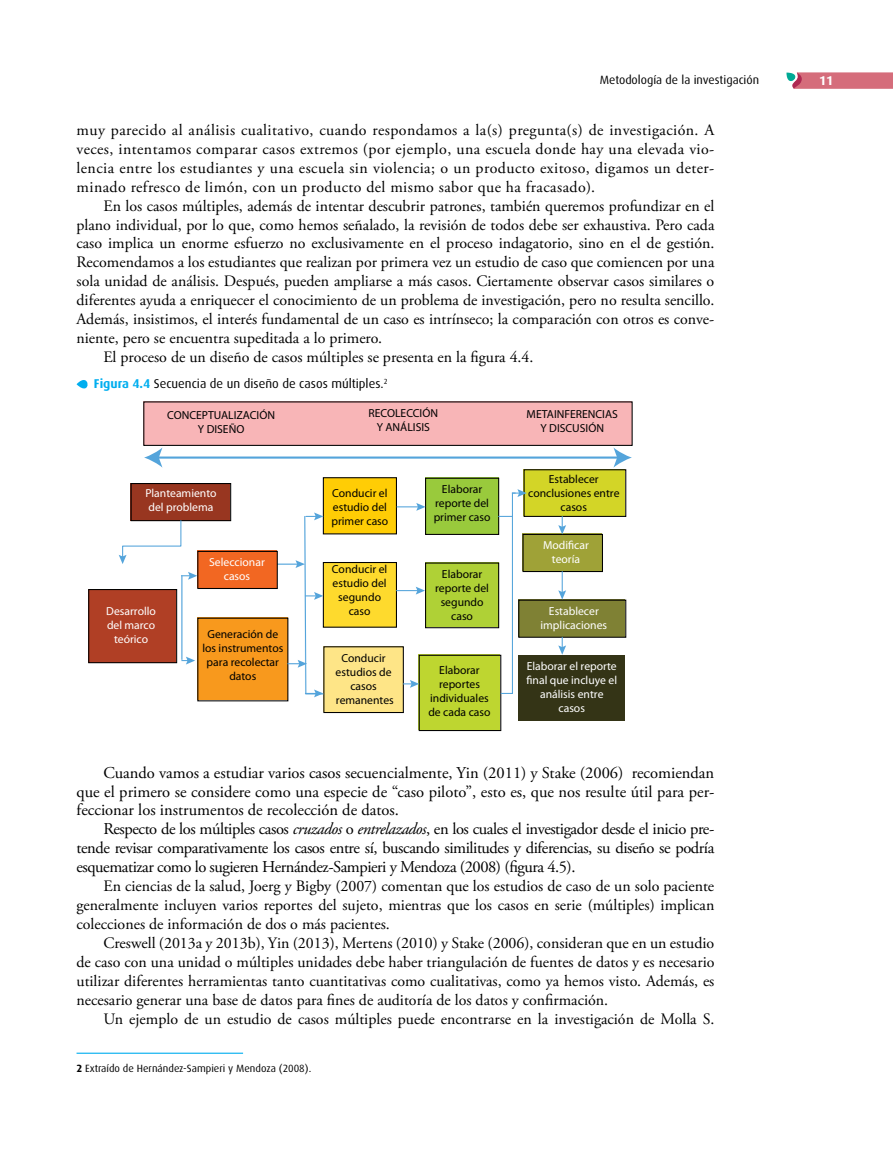
<style>
.page{position:relative;width:893px;height:1149px;background:#fff}
.page>*{position:absolute;margin:0;border:0;box-sizing:border-box;transform-origin:0 0}
.t1{font:16.5px/18.9px "Adobe Garamond Pro";letter-spacing:-.015em;color:#000;text-align:justify}
.t2{font:15.9px/18.9px "Adobe Garamond Pro";color:#000;text-align:justify}
.t3{font:12.75px "Dax";color:#000}
.t4{font:700 12.75px "Dax";color:#fff}
.t5{font:12px "Dax";color:#000}
.t6{font:11.7px/14px "Myriad Pro";color:#000;text-align:center}
.t7{font:11.7px/14px "Myriad Pro";color:#fff;text-align:center}
.t8{font:10.5px "Dax";color:#000}
.s1{font-weight:700;color:#00aeef}
.s2{font-style:italic}
.s3{font-weight:700}
</style>
<div class="page">
<svg style="left:786px;top:72px;width:107px;height:17px;background:#d07985"></svg>
<svg style="left:77px;top:380px;width:11px;height:9px"></svg>
<div style="left:323px;top:562px;width:74px;height:65px;background:#feda2d;border:1px solid #000"></div>
<div style="left:518px;top:599px;width:107px;height:37px;background:#7f8134"></div>
<div style="left:518px;top:599px;width:108px;height:38px;border:1px solid #000"></div>
<div style="left:518px;top:654px;width:107px;height:66px;background:#343416"></div>
<div style="left:323px;top:477px;width:74px;height:57px;background:#ffcd05;border:1px solid #000"></div>
<div style="left:419px;top:654px;width:81px;height:75px;background:#bed630"></div>
<div style="left:419px;top:654px;width:82px;height:76px;border:1px solid #000"></div>
<div style="left:425px;top:562px;width:73px;height:65px;background:#afd136"></div>
<div style="left:425px;top:562px;width:74px;height:66px;border:1px solid #000"></div>
<div style="left:425px;top:477px;width:73px;height:56px;background:#99ca3c"></div>
<div style="left:425px;top:477px;width:74px;height:58px;border:1px solid #000"></div>
<div style="left:522px;top:533px;width:80px;height:38px;background:#9fa237"></div>
<div style="left:522px;top:533px;width:81px;height:39px;border:1px solid #000"></div>
<div style="left:323px;top:646px;width:80px;height:65px;background:#fee587"></div>
<div style="left:524px;top:469px;width:101px;height:46px;background:#d3d527"></div>
<div style="left:524px;top:469px;width:102px;height:48px;border:1px solid #000"></div>
<svg style="left:403px;top:679px;width:16px;height:8px"></svg>
<svg style="left:397px;top:503px;width:29px;height:7px"></svg>
<svg style="left:396px;top:586px;width:29px;height:8px"></svg>
<svg style="left:558px;top:516px;width:8px;height:18px"></svg>
<svg style="left:558px;top:571px;width:8px;height:28px"></svg>
<svg style="left:558px;top:637px;width:8px;height:17px"></svg>
<div style="left:197px;top:550px;width:80px;height:37px;background:#f26722"></div>
<div style="left:197px;top:550px;width:81px;height:39px;border:1px solid #000"></div>
<div style="left:197px;top:617px;width:90px;height:83px;background:#f8991d"></div>
<div style="left:131px;top:483px;width:99px;height:37px;background:#983620"></div>
<div style="left:131px;top:483px;width:100px;height:38px;border:1px solid #000"></div>
<svg style="left:119px;top:519px;width:63px;height:45px"></svg>
<div style="left:88px;top:589px;width:88px;height:73px;background:#b03f25"></div>
<div style="left:88px;top:589px;width:89px;height:74px;border:1px solid #000"></div>
<hr style="left:181px;top:575px;width:1px;height:84px;background:#54a4db">
<div style="left:143px;top:401px;width:489px;height:43px;background:#f8b5b7"></div>
<div style="left:143px;top:401px;width:490px;height:45px;border:1px solid #000"></div>
<hr style="left:157px;top:456px;width:462px;height:2px;background:#54a4db">
<svg style="left:144px;top:448px;width:18px;height:19px"></svg>
<svg style="left:613px;top:447px;width:19px;height:20px"></svg>
<svg style="left:181px;top:656px;width:14px;height:8px"></svg>
<svg style="left:499px;top:489px;width:28px;height:205px"></svg>
<svg style="left:181px;top:572px;width:16px;height:7px"></svg>
<svg style="left:276px;top:512px;width:47px;height:185px"></svg>
<hr style="left:77px;top:1052px;width:166px;height:1px;background:#00aeef">
<p class="t5" style="left:600px;top:73px;width:161px">Metodología de la investigación</p>
<p class="t4" style="left:819px;top:73px;width:16px">11</p>
<p class="t2" style="left:77px;top:121px;width:639px">muy parecido al análisis cualitativo, cuando respondamos a la(s) pregunta(s) de investigación. A veces, intentamos comparar casos extremos (por ejemplo, una escuela donde hay una elevada vio&shy;lencia entre los estudiantes y una escuela sin violencia; o un producto exitoso, digamos un deter&shy;minado refresco de limón, con un producto del mismo sabor que ha fracasado).</p>
<p class="t2" style="left:104px;top:197px;width:612px">En los casos múltiples, además de intentar descubrir patrones, también queremos profundizar en el</p>
<p class="t2" style="left:77px;top:215px;width:639px">plano individual, por lo que, como hemos señalado, la revisión de todos debe ser exhaustiva. Pero cada</p>
<p class="t2" style="left:77px;top:234px;width:639px">caso implica un enorme esfuerzo no exclusivamente en el proceso indagatorio, sino en el de gestión.</p>
<p class="t2" style="left:77px;top:253px;width:639px">Recomendamos a los estudiantes que realizan por primera vez un estudio de caso que comiencen por una</p>
<p class="t2" style="left:77px;top:272px;width:639px">sola unidad de análisis. Después, pueden ampliarse a más casos. Ciertamente observar casos similares o</p>
<p class="t2" style="left:77px;top:291px;width:639px">diferentes ayuda a enriquecer el conocimiento de un problema de investigación, pero no resulta sencillo.</p>
<p class="t2" style="left:77px;top:310px;width:639px">Además, insistimos, el interés fundamental de un caso es intrínseco; la comparación con otros es conve-</p>
<p class="t2" style="left:77px;top:329px;width:307px">niente, pero se encuentra supeditada a lo primero.</p>
<p class="t2" style="left:104px;top:348px;width:431px">El proceso de un diseño de casos múltiples se presenta en la figura 4.4.</p>
<p class="t3" style="left:94px;top:377px;width:295px"><span class="s1">Figura 4.4</span> Secuencia de un diseño de casos múltiples.<sup>2</sup></p>
<p class="t6" style="left:167px;top:408px;width:109px">CONCEPTUALIZACIÓN<br>Y DISEÑO</p>
<p class="t6" style="left:369px;top:406px;width:71px">RECOLECCIÓN<br>Y ANÁLISIS</p>
<p class="t6" style="left:527px;top:407px;width:93px">METAINFERENCIAS<br>Y DISCUSIÓN</p>
<p class="t7" style="left:145px;top:486px;width:73px;text-align:left">Planteamiento del problema</p>
<p class="t7" style="left:106px;top:604px;width:51px">Desarrollo del marco teórico</p>
<p class="t7" style="left:209px;top:555px;width:57px">Seleccionar casos</p>
<p class="t6" style="left:202px;top:627px;width:83px">Generación de los instrumentos para recolectar datos</p>
<p class="t6" style="left:331px;top:486px;width:58px;text-align:justify">Conducir el estudio del primer caso</p>
<p class="t6" style="left:332px;top:562px;width:57px">Conducir el estudio del segundo caso</p>
<p class="t6" style="left:434px;top:482px;width:58px">Elaborar reporte del primer caso</p>
<p class="t6" style="left:435px;top:567px;width:55px">Elaborar reporte del segundo caso</p>
<p class="t6" style="left:336px;top:651px;width:60px">Conducir estudios de casos remanentes</p>
<p class="t6" style="left:428px;top:663px;width:64px">Elaborar reportes individuales de cada caso</p>
<p class="t6" style="left:528px;top:472px;width:93px">Establecer conclusiones entre casos</p>
<p class="t7" style="left:543px;top:538px;width:47px">Modificar teoría</p>
<p class="t7" style="left:540px;top:604px;width:68px">Establecer implicaciones</p>
<p class="t7" style="left:526px;top:659px;width:92px">Elaborar el reporte final que incluye el análisis entre casos</p>
<p class="t1" style="left:77px;top:763px;width:639px;text-indent:27px">Cuando vamos a estudiar varios casos secuencialmente, Yin (2011) y Stake (2006) recomiendan que el primero se considere como una especie de “caso piloto”, esto es, que nos resulte útil para per&shy;feccionar los instrumentos de recolección de datos.</p>
<p class="t1" style="left:77px;top:820px;width:639px;text-indent:27px">Respecto de los múltiples casos <span class="s2">cruzados</span> o <span class="s2">entrelazados</span>, en los cuales el investigador desde el inicio pre&shy;tende revisar comparativamente los casos entre sí, buscando similitudes y diferencias, su diseño se podría esquematizar como lo sugieren Hernández-Sampieri y Mendoza (2008) (figura 4.5).</p>
<p class="t2" style="left:77px;top:876px;width:639px;text-indent:27px">En ciencias de la salud, Joerg y Bigby (2007) comentan que los estudios de caso de un solo paciente generalmente incluyen varios reportes del sujeto, mientras que los casos en serie (múltiples) implican colecciones de información de dos o más pacientes.</p>
<p class="t2" style="left:77px;top:933px;width:639px;text-indent:27px">Creswell (2013a y 2013b), Yin (2013), Mertens (2010) y Stake (2006), consideran que en un estudio de caso con una unidad o múltiples unidades debe haber triangulación de fuentes de datos y es necesario utilizar diferentes herramientas tanto cuantitativas como cualitativas, como ya hemos visto. Además, es necesario generar una base de datos para fines de auditoría de los datos y confirmación.</p>
<p class="t2" style="left:104px;top:1009px;width:612px">Un ejemplo de un estudio de casos múltiples puede encontrarse en la investigación de Molla S.</p>
<p class="t8" style="left:77px;top:1061px;width:236px"><span class="s3">2</span> Extraído de Hernández-Sampieri y Mendoza (2008).</p>
</div>
